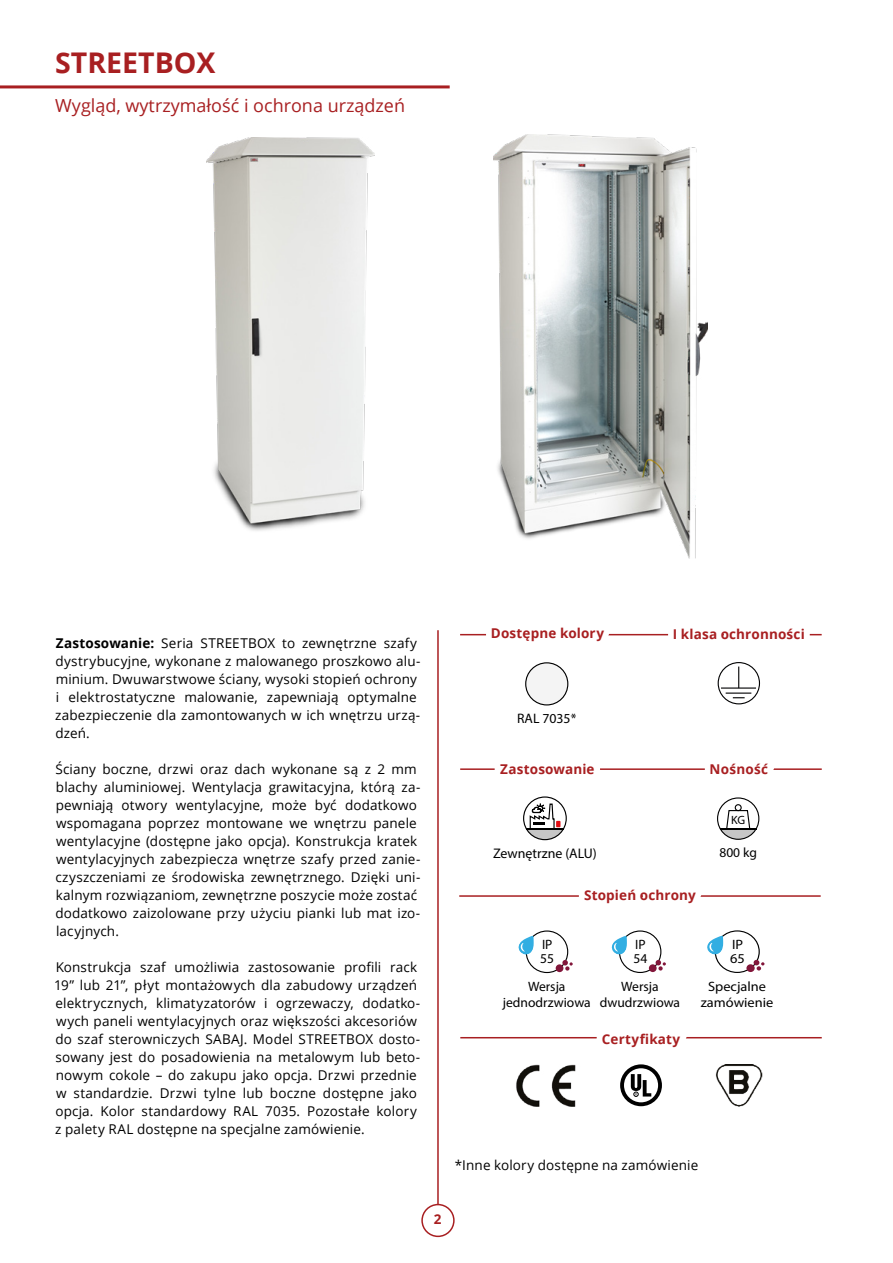
<style>
.page{position:relative;width:893px;height:1263px;background:#fff}
.page>*{position:absolute;margin:0;border:0;box-sizing:border-box;transform-origin:0 0}
.t1{font:700 28.5px "Open Sans";color:#a81f21}
.t2{font:18px "Open Sans";color:#a81f21}
.t3{font:13.95px "Open Sans";color:#000}
.t4{font:13.8px "Open Sans";color:#000}
.t5{font:13.5px/18px "Open Sans";letter-spacing:.01em;color:#000}
.t6{font:700 13.5px "Open Sans";letter-spacing:.01em;color:#a81f21}
.t7{font:13.5px/13.5px "Open Sans";color:#000}
.t8{font:13.5px/13.5px "Open Sans";color:#000;scale:1.06 1}
.t9{font:12px "Open Sans";color:#000}
.s1{font-weight:700}
</style>
<div class="page">
<div style="left:421px;top:1204px;width:34px;height:33px;border:2px solid #a81f21;border-radius:50%"></div>
<hr style="left:0;top:85px;width:450px;height:3px;background:#a81f21">
<hr style="left:459px;top:895px;width:362px;height:2px;background:#a81f21">
<hr style="left:460px;top:634px;width:362px;height:1px;background:#a81f21">
<hr style="left:460px;top:1037px;width:362px;height:1px;background:#a81f21">
<hr style="left:460px;top:768px;width:362px;height:2px;background:#a81f21">
<img style="left:516px;top:1064px;width:60px;height:42px">
<img style="left:715px;top:1064px;width:47px;height:43px">
<svg style="left:587px;top:1037px;width:111px;height:69px"></svg>
<img style="left:206px;top:138px;width:168px;height:393px">
<img style="left:493px;top:134px;width:214px;height:424px">
<div style="left:526px;top:930px;width:42px;height:43px;border:1px solid #000;border-radius:50%"></div>
<div style="left:556px;top:964px;width:7px;height:8px;background:#872042;border-radius:50%"></div>
<div style="left:715px;top:930px;width:45px;height:43px;border:1px solid #000;border-radius:50%"></div>
<div style="left:619px;top:930px;width:42px;height:43px;border:1px solid #000;border-radius:50%"></div>
<svg style="left:480px;top:633px;width:341px;height:338px"></svg>
<hr style="left:437px;top:630px;width:2px;height:574px;background:#a81f21">
<h1 class="t1" style="left:55px;top:42px;width:162px">STREETBOX</h1>
<h2 class="t2" style="left:55px;top:93px;width:351px">Wygląd, wytrzymałość i ochrona urządzeń</h2>
<p class="t5" style="left:55px;top:634px;width:367px"><span class="s1">Zastosowanie:</span> Seria STREETBOX to zewnętrzne szafy dystrybucyjne, wykonane z malowanego proszkowo alu&shy;minium. Dwuwarstwowe ściany, wysoki stopień ochrony i elektrostatyczne malowanie, zapewniają optymalne zabezpieczenie dla zamontowanych w ich wnętrzu urzą&shy;dzeń.</p>
<p class="t5" style="left:55px;top:760px;width:366px">Ściany boczne, drzwi oraz dach wykonane są z 2 mm blachy aluminiowej. Wentylacja grawitacyjna, którą za&shy;pewniają otwory wentylacyjne, może być dodatkowo wspomagana poprzez montowane we wnętrzu panele wentylacyjne (dostępne jako opcja). Konstrukcja kratek wentylacyjnych zabezpiecza wnętrze szafy przed zanie&shy;czyszczeniami ze środowiska zewnętrznego. Dzięki uni&shy;kalnym rozwiązaniom, zewnętrzne poszycie może zostać dodatkowo zaizolowane przy użyciu pianki lub mat izo&shy;lacyjnych.</p>
<p class="t5" style="left:54px;top:958px;width:368px">Konstrukcja szaf umożliwia zastosowanie profili rack 19” lub 21”, płyt montażowych dla zabudowy urządzeń elektrycznych, klimatyzatorów i ogrzewaczy, dodatko&shy;wych paneli wentylacyjnych oraz większości akcesoriów do szaf sterowniczych SABAJ. Model STREETBOX dosto&shy;sowany jest do posadowienia na metalowym lub beto&shy;nowym cokole – do zakupu jako opcja. Drzwi przednie w standardzie. Drzwi tylne lub boczne dostępne jako opcja. Kolor standardowy RAL 7035. Pozostałe kolory z palety RAL dostępne na specjalne zamówienie.</p>
<p class="t6" style="left:491px;top:623px;width:115px">Dostępne kolory</p>
<p class="t6" style="left:673px;top:625px;width:133px">I klasa ochronności</p>
<p class="t4" style="left:517px;top:710px;width:61px">RAL 7035*</p>
<p class="t6" style="left:500px;top:760px;width:96px">Zastosowanie</p>
<p class="t6" style="left:710px;top:760px;width:60px">Nośność</p>
<p class="t9" style="left:731px;top:812px;width:16px">KG</p>
<p class="t3" style="left:493px;top:845px;width:105px">Zewnętrzne (ALU)</p>
<p class="t7" style="left:719px;top:846px;width:39px">800 kg</p>
<p class="t6" style="left:584px;top:886px;width:113px">Stopień ochrony</p>
<p class="t7" style="left:540px;top:937px;width:15px">IP<br>55</p>
<p class="t7" style="left:503px;top:977px;width:90px;line-height:16.4px;text-align:center">Wersja jednodrzwiowa</p>
<p class="t7" style="left:633px;top:937px;width:15px">IP<br>54</p>
<p class="t7" style="left:600px;top:978px;width:82px;line-height:16.2px;text-align:center">Wersja dwudrzwiowa</p>
<p class="t6" style="left:602px;top:1030px;width:80px">Certyfikaty</p>
<p class="t8" style="left:730px;top:937px;width:15px">IP<br>65</p>
<p class="t8" style="left:701px;top:977px;width:70px;line-height:16.4px;text-align:center">Specjalne zamówienie</p>
<p class="t5" style="left:455px;top:1156px;width:245px">*Inne kolory dostępne na zamówienie</p>
<p class="t6" style="left:434px;top:1210px;width:9px">2</p>
</div>
